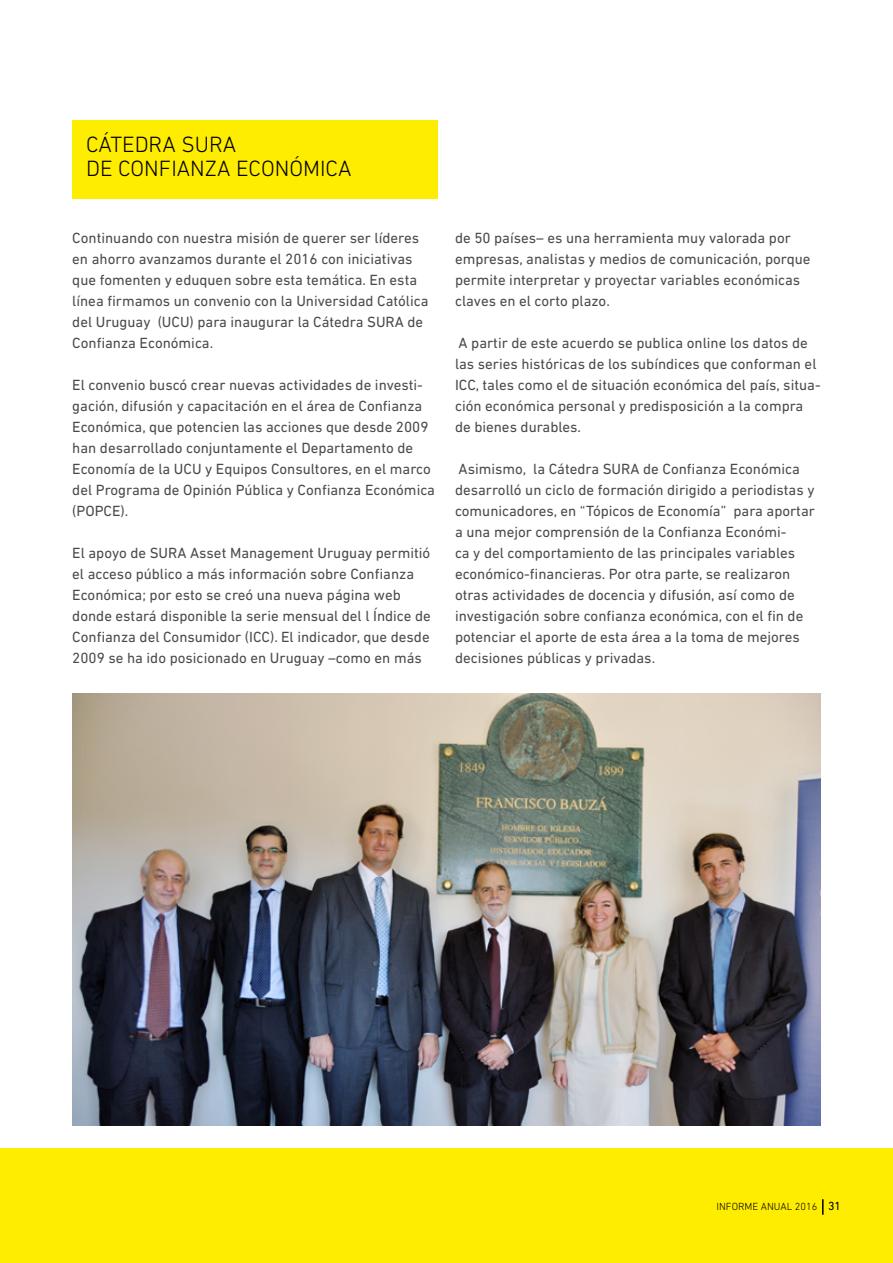
<style>
.page{position:relative;width:893px;height:1263px;background:#fff}
.page>*{position:absolute;margin:0;border:0;box-sizing:border-box;transform-origin:0 0}
.t1{font:300 22.5px/24px "DIN Next LT Pro";color:#000}
.t2{font:15px/21px "DIN Next LT Pro";color:#4a4a49}
.t3{font:300 10.5px "DIN Next LT Pro";color:#000}
.s1{font-weight:400;font-size:12px}
</style>
<div class="page">
<div style="left:0;top:1148px;width:893px;height:115px;background:#ffed00"></div>
<svg style="left:822px;top:1199px;width:2px;height:16px"></svg>
<div style="left:72px;top:120px;width:366px;height:79px;background:#ffed00"></div>
<img style="left:72px;top:693px;width:749px;height:433px">
<h1 class="t1" style="left:86px;top:132px;width:267px">CÁTEDRA SURA<br>DE CONFIANZA ECONÓMICA</h1>
<p class="t2" style="left:72px;top:227px;width:358px">Continuando con nuestra misión de querer ser líderes en ahorro avanzamos durante el 2016 con iniciativas que fomenten y eduquen sobre esta temática. En esta línea firmamos un convenio con la Universidad Católica del Uruguay (UCU) para inaugurar la Cátedra SURA de Confianza Económica.</p>
<p class="t2" style="left:72px;top:374px;width:364px">El convenio buscó crear nuevas actividades de investi&shy;gación, difusión y capacitación en el área de Confianza Económica, que potencien las acciones que desde 2009 han desarrollado conjuntamente el Departamento de Economía de la UCU y Equipos Consultores, en el marco del Programa de Opinión Pública y Confianza Económica (POPCE).</p>
<p class="t2" style="left:72px;top:542px;width:360px">El apoyo de SURA Asset Management Uruguay permitió el acceso público a más información sobre Confianza Económica; por esto se creó una nueva página web donde estará disponible la serie mensual del l Índice de Confianza del Consumidor (ICC). El indicador, que desde 2009 se ha ido posicionado en Uruguay –como en más</p>
<p class="t2" style="left:455px;top:227px;width:357px">de 50 países– es una herramienta muy valorada por empresas, analistas y medios de comunicación, porque permite interpretar y proyectar variables económicas claves en el corto plazo.</p>
<p class="t2" style="left:455px;top:332px;width:367px">A partir de este acuerdo se publica online los datos de las series históricas de los subíndices que conforman el ICC, tales como el de situación económica del país, situa&shy;ción económica personal y predisposición a la compra de bienes durables.</p>
<p class="t2" style="left:455px;top:458px;width:361px">Asimismo, la Cátedra SURA de Confianza Económica desarrolló un ciclo de formación dirigido a periodistas y comunicadores, en “Tópicos de Economía” para aportar a una mejor comprensión de la Confianza Económi-<br>ca y del comportamiento de las principales variables económico-financieras. Por otra parte, se realizaron otras actividades de docencia y difusión, así como de investigación sobre confianza económica, con el fin de potenciar el aporte de esta área a la toma de mejores decisiones públicas y privadas.</p>
<p class="t3" style="left:716px;top:1201px;width:126px">INFORME ANUAL 2016 <span class="s1">31</span></p>
</div>
